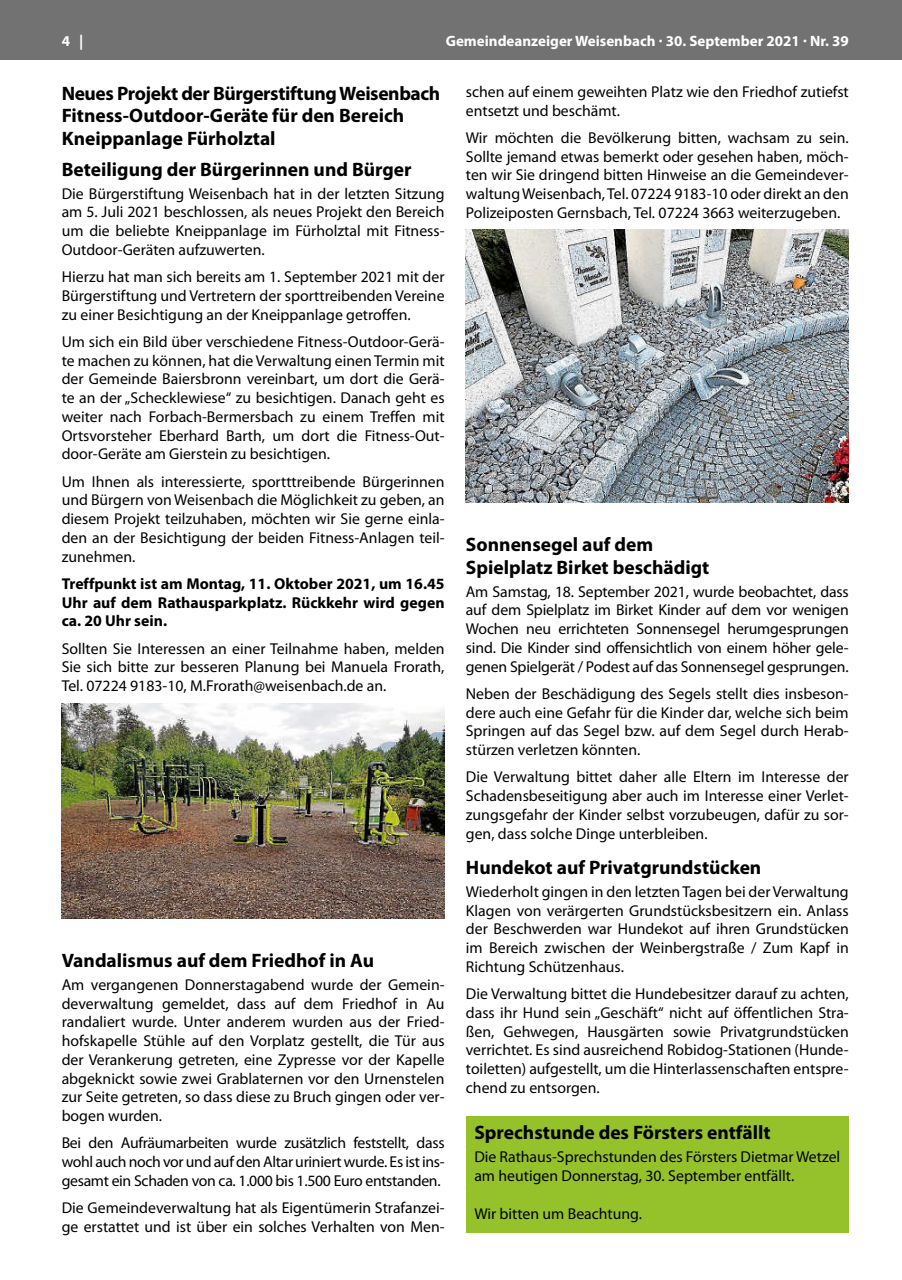
<style>
.page{position:relative;width:902px;height:1280px;background:#fff}
.page>*{position:absolute;margin:0;border:0;box-sizing:border-box;transform-origin:0 0}
.t1{font:700 19.5px/22.5px "Myriad Pro";color:#000}
.t2{font:15.75px/18.8px "Myriad Pro";color:#000;text-align:justify}
.t3{font:700 15.75px/18.8px "Myriad Pro";color:#000;text-align:justify}
.t4{font:700 15px "Myriad Pro";color:#fff}
</style>
<div class="page">
<div style="left:0;top:0;width:901px;height:60px;background:#727272"></div>
<img style="left:62px;top:703px;width:382px;height:215px">
<img style="left:466px;top:230px;width:382px;height:273px">
<div style="left:466px;top:1116px;width:382px;height:117px;background:#95c12b"></div>
<p class="t4" style="left:62px;top:31px;width:23px">4 |</p>
<p class="t4" style="left:445px;top:31px;width:404px">Gemeindeanzeiger Weisenbach · 30. September 2021 · Nr. 39</p>
<p class="t1" style="left:62px;top:81px;width:380px">Neues projekt der Bürgerstiftung Weisenbach fitness-Outdoor-Geräte für den Bereich<br>Kneippanlage fürholztal</p>
<p class="t1" style="left:62px;top:157px;width:351px">Beteiligung der Bürgerinnen und Bürger</p>
<p class="t2" style="left:62px;top:184px;width:384px">Die Bürgerstiftung Weisenbach hat in der letzten Sitzung am 5. Juli 2021 beschlossen, als neues Projekt den Bereich um die beliebte Kneippanlage im Fürholztal mit Fitness-Outdoor-Geräten aufzuwerten.</p>
<p class="t2" style="left:62px;top:267px;width:384px">Hierzu hat man sich bereits am 1. September 2021 mit der Bürgerstiftung und Vertretern der sporttreibenden Vereine zu einer Besichtigung an der Kneippanlage getroffen.</p>
<p class="t2" style="left:62px;top:332px;width:384px">Um sich ein Bild über verschiedene Fitness-Outdoor-Gerä&shy;te machen zu können, hat die Verwaltung einen Termin mit der Gemeinde Baiersbronn vereinbart, um dort die Gerä&shy;te an der „Schecklewiese“ zu besichtigen. Danach geht es weiter nach Forbach-Bermersbach zu einem Treffen mit Ortsvorsteher Eberhard Barth, um dort die Fitness-Out&shy;door-Geräte am Gierstein zu besichtigen.</p>
<p class="t2" style="left:62px;top:472px;width:384px">Um Ihnen als interessierte, sportttreibende Bürgerinnen und Bürgern von Weisenbach die Möglichkeit zu geben, an diesem Projekt teilzuhaben, möchten wir Sie gerne einla&shy;den an der Besichtigung der beiden Fitness-Anlagen teil&shy;zunehmen.</p>
<p class="t3" style="left:62px;top:574px;width:384px">Treffpunkt ist am montag, 11. Oktober 2021, um 16.45 uhr auf dem Rathausparkplatz. Rückkehr wird gegen ca. 20 uhr sein.</p>
<p class="t2" style="left:62px;top:639px;width:384px">Sollten Sie Interessen an einer Teilnahme haben, melden Sie sich bitte zur besseren Planung bei Manuela Frorath, Tel. 07224 9183-10, M.Frorath@weisenbach.de an.</p>
<p class="t2" style="left:466px;top:82px;width:384px">schen auf einem geweihten Platz wie den Friedhof zutiefst entsetzt und beschämt.</p>
<p class="t2" style="left:466px;top:128px;width:384px">Wir möchten die Bevölkerung bitten, wachsam zu sein.<br>Sollte jemand etwas bemerkt oder gesehen haben, möch&shy;ten wir Sie dringend bitten Hinweise an die Gemeindever&shy;waltung Weisenbach, Tel. 07224 9183-10 oder direkt an den Polizeiposten Gernsbach, Tel. 07224 3663 weiterzugeben.</p>
<p class="t1" style="left:466px;top:533px;width:245px">Sonnensegel auf dem<br>Spielplatz Birket beschädigt</p>
<p class="t2" style="left:466px;top:582px;width:384px">Am Samstag, 18. September 2021, wurde beobachtet, dass auf dem Spielplatz im Birket Kinder auf dem vor wenigen Wochen neu errichteten Sonnensegel herumgesprungen sind. Die Kinder sind offensichtlich von einem höher gele&shy;genen Spielgerät / Podest auf das Sonnensegel gesprungen.</p>
<p class="t2" style="left:466px;top:684px;width:384px">Neben der Beschädigung des Segels stellt dies insbeson&shy;dere auch eine Gefahr für die Kinder dar, welche sich beim Springen auf das Segel bzw. auf dem Segel durch Herab&shy;stürzen verletzen könnten.</p>
<p class="t2" style="left:466px;top:767px;width:384px">Die Verwaltung bittet daher alle Eltern im Interesse der Schadensbeseitigung aber auch im Interesse einer Verlet&shy;zungsgefahr der Kinder selbst vorzubeugen, dafür zu sor&shy;gen, dass solche Dinge unterbleiben.</p>
<p class="t1" style="left:466px;top:855px;width:297px">Hundekot auf privatgrundstücken</p>
<p class="t2" style="left:466px;top:882px;width:384px">Wiederholt gingen in den letzten Tagen bei der Verwaltung Klagen von verärgerten Grundstücksbesitzern ein. Anlass der Beschwerden war Hundekot auf ihren Grundstücken im Bereich zwischen der Weinbergstraße / Zum Kapf in Richtung Schützenhaus.</p>
<p class="t2" style="left:466px;top:984px;width:384px">Die Verwaltung bittet die Hundebesitzer darauf zu achten, dass ihr Hund sein „Geschäft“ nicht auf öffentlichen Stra&shy;ßen, Gehwegen, Hausgärten sowie Privatgrundstücken verrichtet. Es sind ausreichend Robidog-Stationen (Hunde&shy;toiletten) aufgestellt, um die Hinterlassenschaften entspre&shy;chend zu entsorgen.</p>
<p class="t1" style="left:62px;top:948px;width:314px">Vandalismus auf dem friedhof in Au</p>
<p class="t2" style="left:62px;top:975px;width:384px">Am vergangenen Donnerstagabend wurde der Gemein&shy;deverwaltung gemeldet, dass auf dem Friedhof in Au randaliert wurde. Unter anderem wurden aus der Fried&shy;hofskapelle Stühle auf den Vorplatz gestellt, die Tür aus der Verankerung getreten, eine Zypresse vor der Kapelle abgeknickt sowie zwei Grablaternen vor den Urnenstelen zur Seite getreten, so dass diese zu Bruch gingen oder ver&shy;bogen wurden.</p>
<p class="t2" style="left:62px;top:1133px;width:384px">Bei den Aufräumarbeiten wurde zusätzlich feststellt, dass wohl auch noch vor und auf den Altar uriniert wurde. Es ist ins&shy;gesamt ein Schaden von ca. 1.000 bis 1.500 Euro entstanden.</p>
<p class="t2" style="left:62px;top:1198px;width:384px">Die Gemeindeverwaltung hat als Eigentümerin Strafanzei&shy;ge erstattet und ist über ein solches Verhalten von Men-</p>
<p class="t1" style="left:474px;top:1121px;width:298px">Sprechstunde des försters entfällt</p>
<p class="t2" style="left:474px;top:1147px;width:367px">Die Rathaus-Sprechstunden des Försters Dietmar Wetzel am heutigen Donnerstag, 30. September entfällt.</p>
<p class="t2" style="left:474px;top:1204px;width:169px">Wir bitten um Beachtung.</p>
<p class="t2" style="left:466px;top:1155px;width:384px">Die Gemeinde Weisenbach sucht zum nächstmöglichen</p>
<p class="t2" style="left:466px;top:1212px;width:212px">in Vollzeit (39 Stunden / Woche).</p>
</div>
